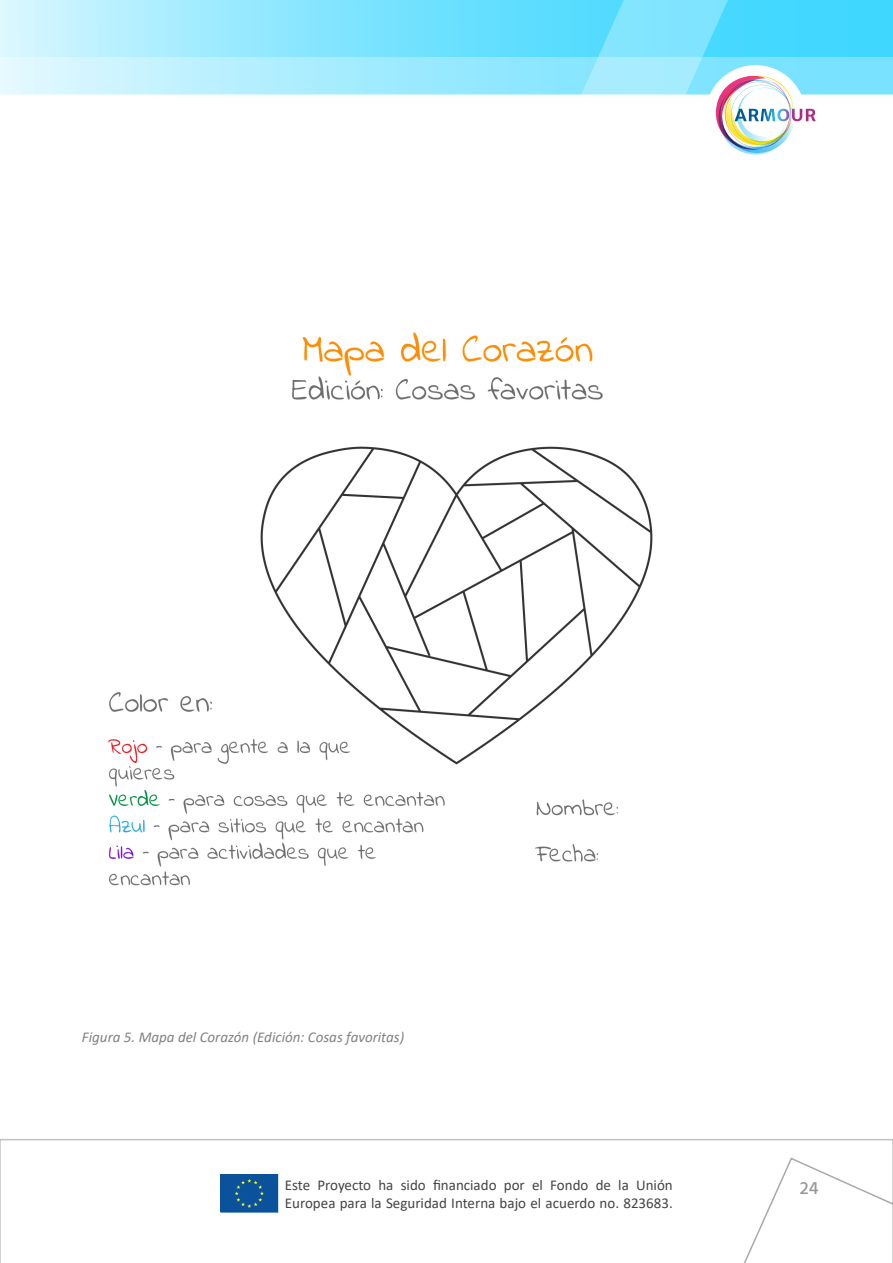
<style>
.page{position:relative;width:893px;height:1263px;background:#fff}
.page>*{position:absolute;margin:0;border:0;box-sizing:border-box;transform-origin:0 0}
.t1{font:500 18px "Hind";color:#949698}
.t2{font:15px/18px "Calibri";color:#444445}
.t3{font:italic 15px "Calibri";color:#808285}
</style>
<div class="page">
<svg style="left:0;top:1139px;width:893px;height:123px"></svg>
<svg style="left:0;top:0;width:893px;height:57px;background:#a2ebff"></svg>
<svg style="left:0;top:57px;width:893px;height:38px;background:#bef1ff"></svg>
<svg style="left:625px;top:1156px;width:268px;height:106px"></svg>
<svg style="left:349px;top:0;width:515px;height:95px;background:#74e1ff"></svg>
<div style="left:705px;top:65px;width:101px;height:100px;background:#fff;border-radius:50%"></div>
<img style="left:716px;top:76px;width:100px;height:79px">
<svg style="left:220px;top:1174px;width:58px;height:39px;background:#125999"></svg>
<img style="left:108px;top:332px;width:545px;height:554px">
<p class="t3" style="left:82px;top:1027px;width:324px">Figura 5. Mapa del Corazón (Edición: Cosas favoritas)</p>
<p class="t2" style="left:285px;top:1175px;width:389px">Este Proyecto ha sido financiado por el Fondo de la Unión<br>Europea para la Seguridad Interna bajo el acuerdo no. 823683.</p>
<p class="t1" style="left:800px;top:1176px;width:20px">24</p>
</div>
